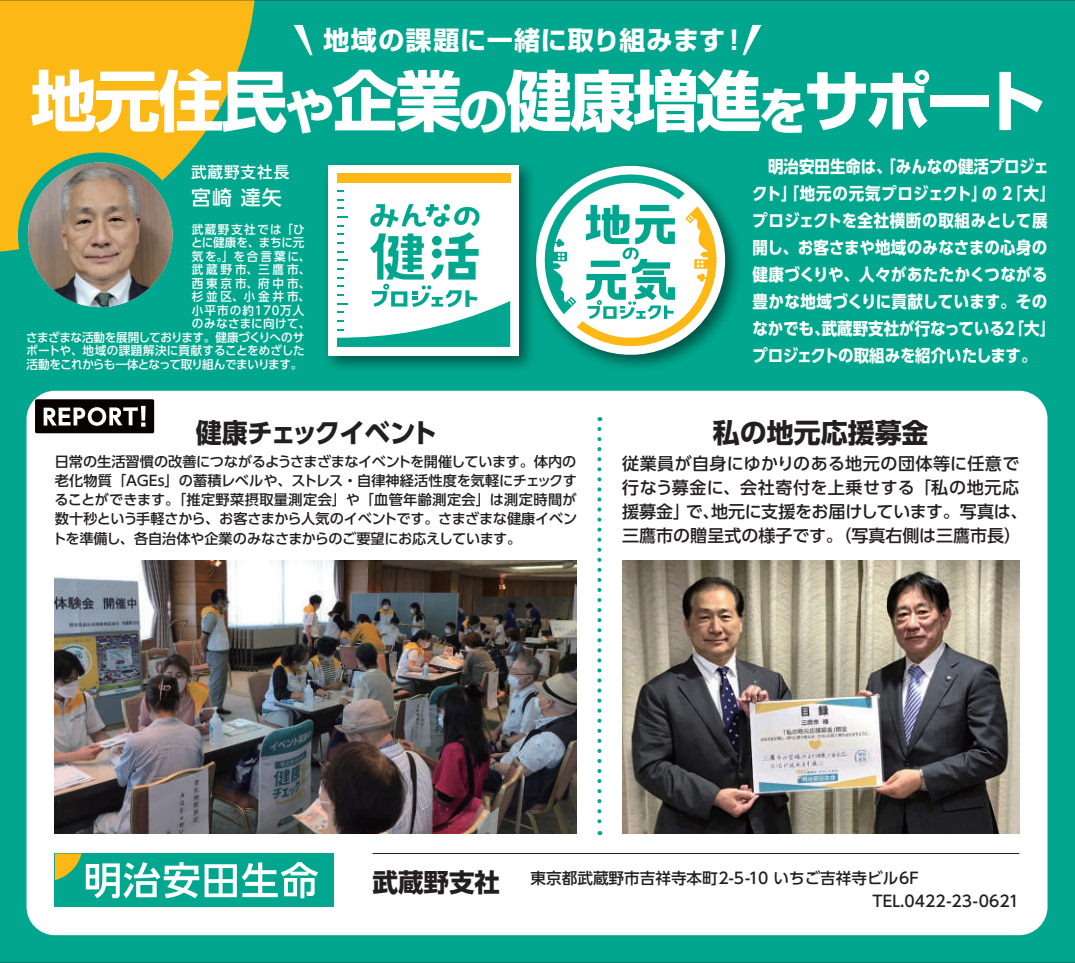
<style>
.page{position:relative;width:1075px;height:963px;background:#fff}
.page>*{position:absolute;margin:0;border:0;box-sizing:border-box;transform-origin:0 0}
.t1{font:700 66px "Shin Go Pr 6 N";letter-spacing:-.04em;color:#fff}
.t2{font:700 27px "UD Shin Go Pro";letter-spacing:-.055em;color:#231f20;scale:.96 1}
.t3{font:700 27px "UD Shin Go Pro";letter-spacing:-.005em;color:#231f20}
.t4{font:700 26px "Shin Go Pr 6 N";letter-spacing:.03em;color:#fff}
.t5{font:500 19.8px "UD Shin Go Pro";color:#fff}
.t6{font:700 17px/27px "UD Shin Go Pro";color:#fff;scale:.91 1}
.t7{font:500 17px/24.2px "UD Shin Go Pro";color:#231f20}
.t8{font:500 15.6px/23px "UD Shin Go Pro";color:#231f20}
.t9{font:500 15.6px "UD Shin Go Pro";letter-spacing:.06em;color:#fff}
.t10{font:500 14.2px/19.2px "UD Shin Go Pro";letter-spacing:-.02em;color:#231f20;text-align:justify}
.t11{font:500 12px "UD Shin Go Pro";color:#fff;scale:.96 1}
.t12{font:500 12px "UD Shin Go Pro";letter-spacing:-.035em;color:#fff;scale:.96 1}
.t13{font:500 12px "UD Shin Go Pro";letter-spacing:-.05em;color:#fff;scale:.96 1}
.t14{font:500 12px "UD Shin Go Pro";letter-spacing:.095em;color:#fff;scale:.96 1}
.t15{font:500 12px "UD Shin Go Pro";letter-spacing:.035em;color:#fff;scale:.96 1}
.t16{font:500 12px "UD Shin Go Pro";letter-spacing:.135em;color:#fff;scale:.96 1}
.s1{font-size:49.6px}
.s2{font-weight:700;font-size:25.6px}
</style>
<div class="page">
<img style="left:0;top:0;width:1074px;height:963px">
<h3 class="t4" style="left:323px;top:20px;width:425px">地域の課題に一緒に取り組みます！</h3>
<h1 class="t1" style="left:31px;top:49px;width:1016px">地元住民<span class="s1">や</span>企業<span class="s1">の</span>健康増進<span class="s1">を</span>サポート</h1>
<p class="t9" style="left:191px;top:159px;width:100px">武蔵野支社長</p>
<h3 class="t5" style="left:191px;top:182px;width:92px">宮崎 達矢</h3>
<p class="t16" style="left:192px;top:220px;width:119px">武蔵野支社では「ひ</p>
<p class="t11" style="left:191px;top:233px;width:120px">とに健康を、まちに元</p>
<p class="t11" style="left:192px;top:247px;width:125px">気を。」を合言葉に、</p>
<p class="t11" style="left:192px;top:260px;width:125px">武蔵野市、三鷹市、</p>
<p class="t11" style="left:192px;top:273px;width:125px">西東京市、府中市、</p>
<p class="t11" style="left:192px;top:287px;width:125px">杉並区、小金井市、</p>
<p class="t14" style="left:192px;top:300px;width:119px">小平市の約１７０万人</p>
<p class="t15" style="left:192px;top:314px;width:125px">のみなさまに向けて、</p>
<p class="t12" style="left:26px;top:327px;width:291px">さまざまな活動を展開しております。健康づくりへのサ</p>
<p class="t11" style="left:26px;top:341px;width:291px">ポートや、地域の課題解決に貢献することをめざした</p>
<p class="t13" style="left:27px;top:354px;width:289px">活動をこれからも一体となって取り組んでまいります。</p>
<h2 class="t2" style="left:196px;top:410px;width:253px">健康チェックイベント</h2>
<p class="t10" style="left:53px;top:451px;width:526px">日常の生活習慣の改善につながるようさまざまなイベントを開催しています。体内の老化物質「ＡＧＥｓ」の蓄積レベルや、ストレス・自律神経活性度を気軽にチェックすることができます。「推定野菜摂取量測定会」や「血管年齢測定会」は測定時間が数十秒という手軽さから、お客さまから人気のイベントです。さまざまな健康イベントを準備し、各自治体や企業のみなさまからのご要望にお応えしています。</p>
<p class="t6" style="left:752px;top:153px;width:334px">　明治安田生命は、「みんなの健活プロジェクト」「地元の元気プロジェクト」の 2「大」プロジェクトを全社横断の取組みとして展開し、お客さまや地域のみなさまの心身の健康づくりや、人々があたたかくつながる豊かな地域づくりに貢献しています。そのなかでも、武蔵野支社が行なっている２「大」プロジェクトの取組みを紹介いたします。</p>
<h2 class="t3" style="left:712px;top:410px;width:217px">私の地元応援募金</h2>
<p class="t7" style="left:622px;top:450px;width:407px">従業員が自身にゆかりのある地元の団体等に任意で行なう募金に、会社寄付を上乗せする「私の地元応援募金」で、地元に支援をお届けしています。写真は、三鷹市の贈呈式の様子です。（写真右側は三鷹市長）</p>
<p class="t8" style="left:872px;top:866px;width:148px;text-indent:-500px"><span class="s2">武蔵野支社</span> 東京都武蔵野市吉祥寺本町2-5-10 いちご吉祥寺ビル6F<br>TEL.0422-23-0621</p>
</div>
